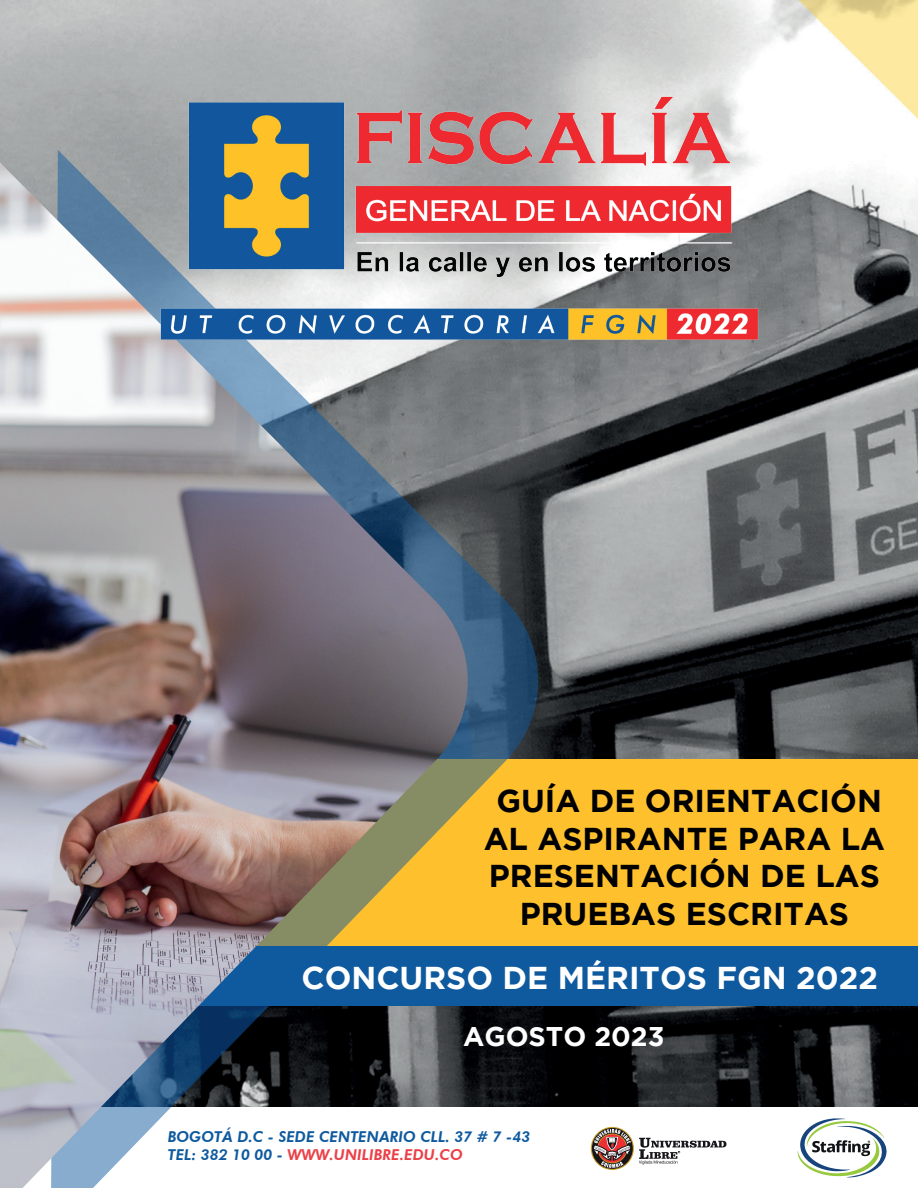
<style>
.page{position:relative;width:918px;height:1188px;background:#fff}
.page>*{position:absolute;margin:0;border:0;box-sizing:border-box;transform-origin:0 0}
.t1{font:700 31.5px/37.8px "Gotham";color:#000001;text-align:center}
.t2{font:700 31.5px "Gotham";color:#fff}
.t3{font:700 27px "Gotham";color:#fff}
.t4{font:italic 800 15px/18px "Futura BT";color:#0f5a9e}
.s1{color:#eb4048}
</style>
<div class="page">
<img style="left:0;top:1px;width:918px;height:1106px">
<div style="left:180px;top:759px;width:738px;height:203px;background:#fec12d"></div>
<div style="left:99px;top:946px;width:819px;height:60px;background:#0f5a9e"></div>
<svg style="left:51px;top:150px;width:487px;height:957px"></svg>
<img style="left:0;top:162px;width:479px;height:1026px">
<svg style="left:591px;top:1127px;width:43px;height:43px"></svg>
<svg style="left:592px;top:1128px;width:41px;height:41px"></svg>
<svg style="left:593px;top:1129px;width:38px;height:39px"></svg>
<svg style="left:639px;top:1138px;width:87px;height:26px"></svg>
<svg style="left:797px;top:1118px;width:90px;height:60px"></svg>
<img style="left:122px;top:0;width:673px;height:546px">
<p class="t1" style="left:484px;top:781px;width:403px">GUÍA DE ORIENTACIÓN<br>AL ASPIRANTE PARA LA<br>PRESENTACIÓN DE LAS<br>PRUEBAS ESCRITAS</p>
<p class="t2" style="left:301px;top:960px;width:578px">CONCURSO DE MÉRITOS FGN 2022</p>
<p class="t3" style="left:463px;top:1021px;width:203px">AGOSTO 2023</p>
<p class="t4" style="left:168px;top:1128px;width:364px">BOGOTÁ D.C - SEDE CENTENARIO CLL. 37 # 7 -43<br>TEL: 382 10 00 - <span class="s1">WWW.UNILIBRE.EDU.CO</span></p>
</div>
